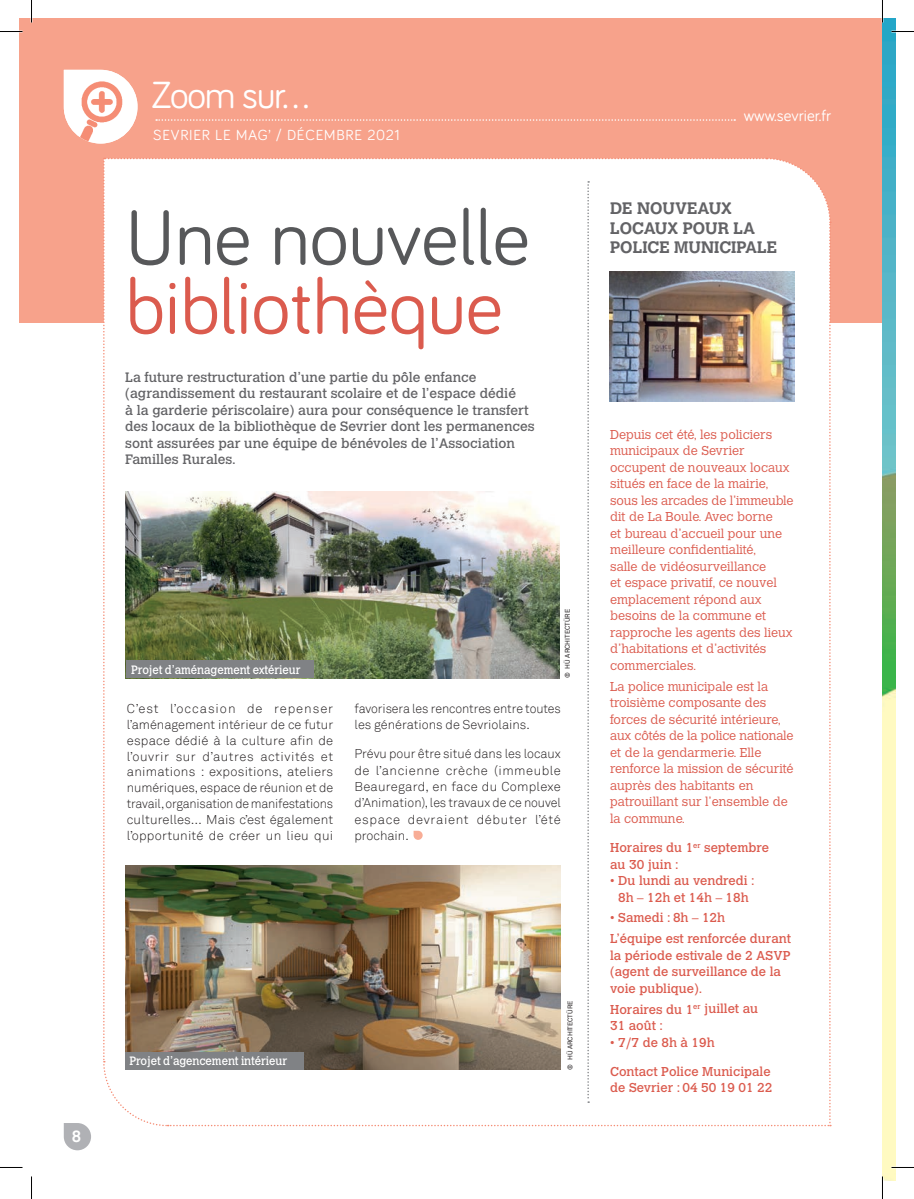
<style>
.page{position:relative;width:914px;height:1199px;background:#fff}
.page>*{position:absolute;margin:0;border:0;box-sizing:border-box;transform-origin:0 0}
.t1{font:79.5px "Bariol";color:#db5b4e}
.t2{font:79.5px "Bariol";color:#57585a}
.t3{font:39px "Bariol";letter-spacing:-.03em;color:#fff}
.t4{font:700 16.5px/19.5px "Calvert MT Std";color:#636366}
.t5{font:16.5px "Bariol";color:#fff}
.t6{font:700 16.5px "Akkurat";color:#fff}
.t7{font:15px "Bariol";letter-spacing:.05em;color:#fff}
.t8{font:13.5px/16.5px "Calvert MT Std";color:#636366}
.t9{font:300 12.75px/16.5px "Calvert MT Std";color:#db5b4e}
.t10{font:300 12.75px/15.9px "Akkurat";color:#231f20;text-align:justify}
.t11{font:12.75px/16.5px "Calvert MT Std";color:#db5b4e}
.t12{font:12px "Calvert MT Std";letter-spacing:-.005em;color:#fff;scale:.93 1}
.t13{font:6.75px "Akkurat";color:#231f20}
</style>
<div class="page">
<svg style="left:64px;top:1123px;width:27px;height:27px"></svg>
<div style="left:19px;top:19px;width:863px;height:304px;background:#f7a28b"></div>
<img style="left:64px;top:70px;width:73px;height:73px">
<svg style="left:156px;top:119px;width:579px;height:2px"></svg>
<img style="left:882px;top:19px;width:13px;height:1161px">
<img style="left:103px;top:158px;width:728px;height:968px">
<hr style="left:891px;top:1166px;width:22px;height:2px;background:#fff">
<hr style="left:881px;top:0;width:2px;height:22px;background:#fff">
<svg style="left:0;top:31px;width:22px;height:1px"></svg>
<svg style="left:891px;top:31px;width:22px;height:1px"></svg>
<svg style="left:0;top:1167px;width:22px;height:1px"></svg>
<svg style="left:891px;top:1167px;width:22px;height:1px"></svg>
<svg style="left:31px;top:0;width:1px;height:22px"></svg>
<svg style="left:31px;top:1176px;width:1px;height:22px"></svg>
<svg style="left:882px;top:0;width:1px;height:22px"></svg>
<svg style="left:882px;top:1176px;width:1px;height:22px"></svg>
<p class="t6" style="left:72px;top:1125px;width:11px">8</p>
<h2 class="t3" style="left:152px;top:68px;width:159px">Zoom sur…</h2>
<p class="t7" style="left:153px;top:124px;width:248px">SEVRIER LE MAG’ / DÉCEMBRE 2021</p>
<h1 class="t2" style="left:125px;top:183px;width:406px">Une nouvelle</h1>
<h1 class="t1" style="left:125px;top:252px;width:379px">bibliothèque</h1>
<p class="t8" style="left:125px;top:369px;width:411px">La future restructuration d’une partie du pôle enfance (agrandissement du restaurant scolaire et de l’espace dédié<br>à la garderie périscolaire) aura pour conséquence le transfert des locaux de la bibliothèque de Sevrier dont les permanences sont assurées par une équipe de bénévoles de l’Association Familles Rurales.</p>
<p class="t12" style="left:131px;top:662px;width:184px">Projet d’aménagement extérieur</p>
<p class="t13" style="left:563px;top:678px;width:71px;rotate:-90deg">© HÜ ARCHITECTÜRE</p>
<p class="t10" style="left:127px;top:700px;width:208px">C’est l’occasion de repenser l’aménagement intérieur de ce futur espace dédié à la culture afin de l’ouvrir sur d’autres activités et animations : expositions, ateliers numériques, espace de réunion et de travail, organisation de manifestations culturelles… Mais c’est également l’opportunité de créer un lieu qui</p>
<p class="t10" style="left:354px;top:700px;width:208px;line-height:16.4px">favorisera les rencontres entre toutes les générations de Sevriolains.</p>
<p class="t10" style="left:354px;top:746px;width:208px;line-height:16.4px">Prévu pour être situé dans les locaux de l’ancienne crèche (immeuble Beauregard, en face du Complexe d’Animation), les travaux de ce nouvel espace devraient débuter l’été prochain.</p>
<p class="t12" style="left:129px;top:1053px;width:171px">Projet d’agencement intérieur</p>
<p class="t13" style="left:566px;top:1069px;width:71px;rotate:-90deg">© HÜ ARCHITECTÜRE</p>
<p class="t5" style="left:743px;top:104px;width:89px">www.sevrier.fr</p>
<p class="t4" style="left:610px;top:198px;width:168px">DE NOUVEAUX<br>LOCAUX POUR LA<br>POLICE MUNICIPALE</p>
<p class="t9" style="left:610px;top:426px;width:185px">Depuis cet été, les policiers municipaux de Sevrier occupent de nouveaux locaux situés en face de la mairie, sous les arcades de l’immeuble dit de La Boule. Avec borne<br>et bureau d’accueil pour une meilleure confidentialité,<br>salle de vidéosurveillance<br>et espace privatif, ce nouvel emplacement répond aux besoins de la commune et rapproche les agents des lieux d’habitations et d’activités commerciales.</p>
<p class="t9" style="left:610px;top:678px;width:185px">La police municipale est la troisième composante des forces de sécurité intérieure, aux côtés de la police nationale et de la gendarmerie. Elle renforce la mission de sécurité auprès des habitants en patrouillant sur l’ensemble de la commune.</p>
<p class="t11" style="left:610px;top:839px;width:160px">Horaires du 1<sup>er</sup> septembre au 30 juin :</p>
<p class="t11" style="left:610px;top:872px;width:146px;text-align:center">• Du lundi au vendredi :<br>8h – 12h et 14h – 18h</p>
<p class="t11" style="left:610px;top:907px;width:182px;line-height:20.7px">• Samedi : 8h – 12h<br>L’équipe est renforcée durant</p>
<p class="t11" style="left:610px;top:947px;width:182px">la période estivale de 2 ASVP (agent de surveillance de la voie publique).</p>
<p class="t11" style="left:610px;top:1000px;width:149px">Horaires du 1<sup>er</sup> juillet au<br>31 août :</p>
<p class="t11" style="left:610px;top:1033px;width:106px">• 7/7 de 8h à 19h</p>
<p class="t11" style="left:610px;top:1063px;width:164px">Contact Police Municipale de Sevrier : 04 50 19 01 22</p>
</div>
